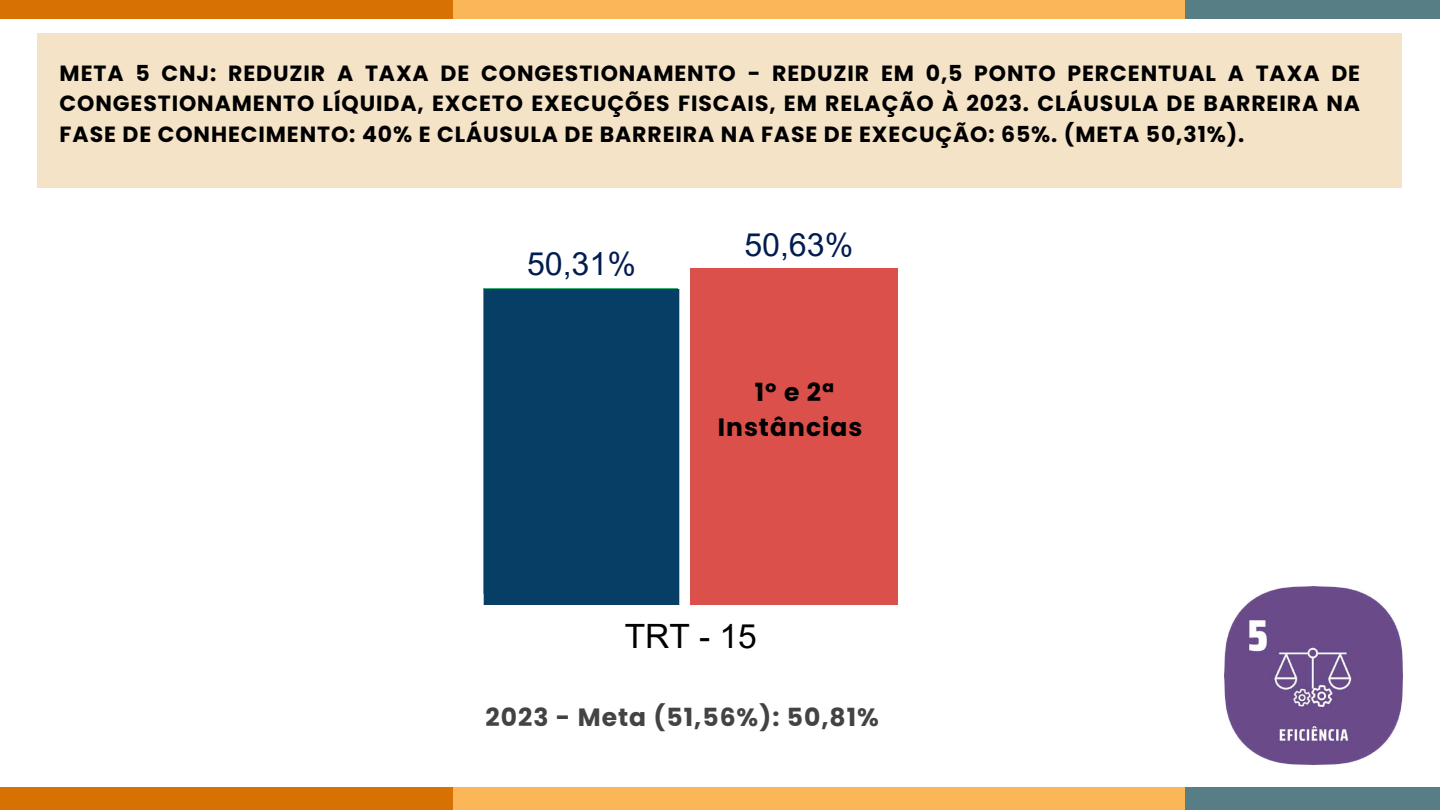
<style>
.page{position:relative;width:1440px;height:810px;background:#fff}
.page>*{position:absolute;margin:0;border:0;box-sizing:border-box;transform-origin:0 0}
.t1{font:33.5px "Arial MT Pro";color:#000}
.t2{font:32px "Arial MT Pro";color:#011c50}
.t3{font:700 25px "Poppins";letter-spacing:.04em;color:#434343}
.t4{font:700 25px/34.5px "Poppins";letter-spacing:.04em;color:#000;text-align:center}
.t5{font:700 22px/30.8px "Poppins";letter-spacing:.04em;color:#000;text-align:justify}
</style>
<div class="page">
<div style="left:38px;top:34px;width:1364px;height:154px;background:#f4e3c7"></div>
<div style="left:1078px;top:787px;width:362px;height:23px;background:#577e85"></div>
<div style="left:0;top:787px;width:493px;height:23px;background:#d77103"></div>
<div style="left:453px;top:787px;width:732px;height:23px;background:#fbb657"></div>
<div style="left:1078px;top:0;width:362px;height:18px;background:#577e85"></div>
<div style="left:0;top:0;width:493px;height:18px;background:#d77103"></div>
<div style="left:453px;top:0;width:732px;height:18px;background:#fbb657"></div>
<div style="left:691px;top:268px;width:207px;height:336px;background:#db504a"></div>
<div style="left:484px;top:289px;width:195px;height:315px;background:#063e66"></div>
<img style="left:1224px;top:586px;width:179px;height:179px">
<p class="t5" style="left:60px;top:58px;width:1302px">META 5 CNJ: REDUZIR A TAXA DE CONGESTIONAMENTO - REDUZIR EM 0,5 PONTO PERCENTUAL A TAXA DE CONGESTIONAMENTO LÍQUIDA, EXCETO EXECUÇÕES FISCAIS, EM RELAÇÃO À 2023. CLÁUSULA DE BARREIRA NA FASE DE CONHECIMENTO: 40% E CLÁUSULA DE BARREIRA NA FASE DE EXECUÇÃO: 65%. (META 50,31%).</p>
<h2 class="t2" style="left:527px;top:252px;width:110px">50,31%</h2>
<h2 class="t2" style="left:745px;top:232px;width:110px">50,63%</h2>
<p class="t4" style="left:718px;top:375px;width:146px">1º e 2ª<br>Instâncias</p>
<h1 class="t1" style="left:625px;top:623px;width:134px">TRT - 15</h1>
<p class="t3" style="left:485px;top:700px;width:395px">2023 - Meta (51,56%): 50,81%</p>
</div>
